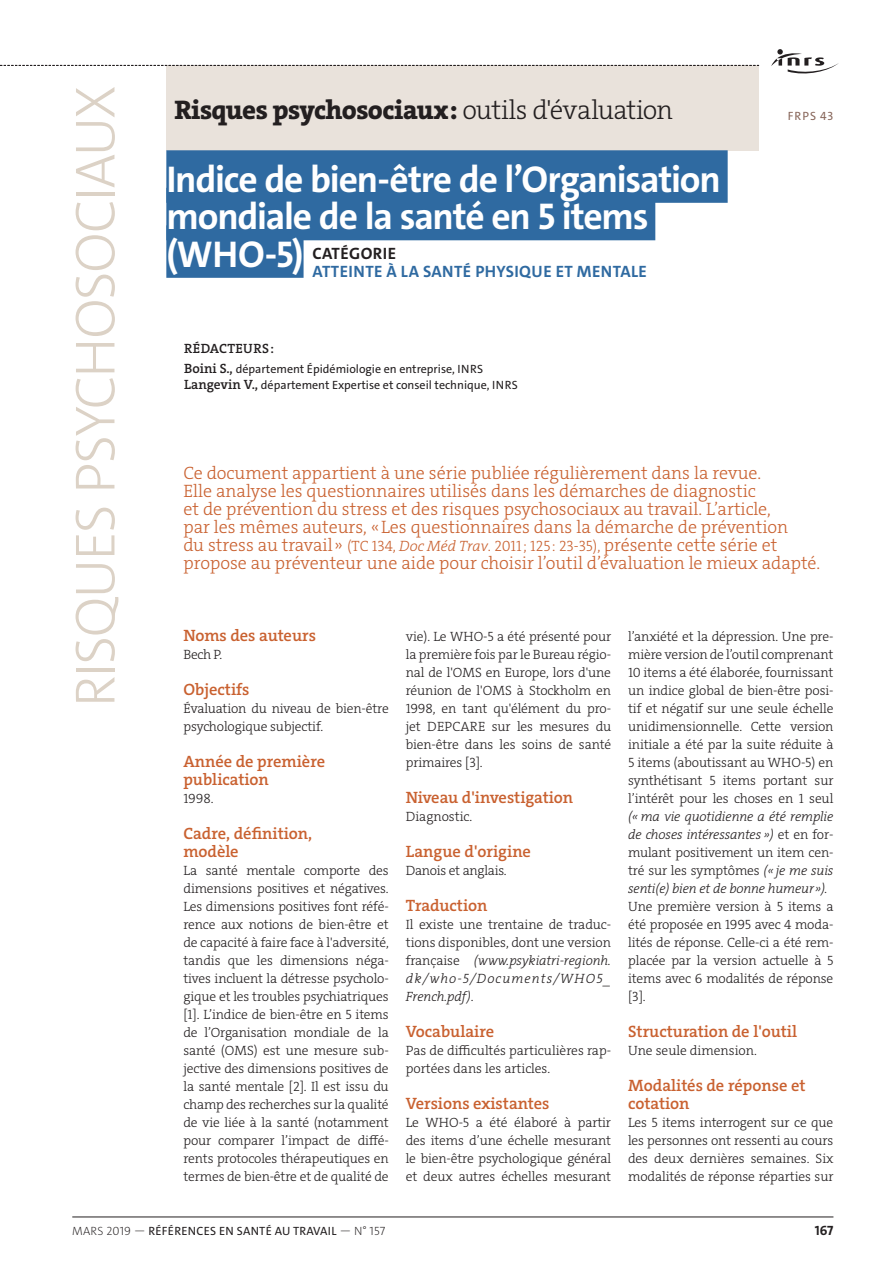
<style>
.page{position:relative;width:893px;height:1263px;background:#fff}
.page>*{position:absolute;margin:0;border:0;box-sizing:border-box;transform-origin:0 0}
.t1{font:300 57px "The Sans";letter-spacing:-.03em;color:#dcd2c6}
.t2{font:700 37.5px/37.5px "The Sans";letter-spacing:-.03em;color:#fff}
.t3{font:800 27px "The Serif";letter-spacing:-.02em;color:#231f20}
.t4{font:300 18px/18px "The Serif";color:#c96130}
.t5{font:600 16.5px/18px "The Serif";color:#c96130}
.t6{font:700 16.5px "The Sans";letter-spacing:.025em;color:#2f6aa1}
.t7{font:700 16.5px "The Sans";letter-spacing:.025em;color:#231f20}
.t8{font:300 13.5px/18px "The Serif";letter-spacing:-.01em;color:#231f20;text-align:justify}
.t9{font:italic 300 13.5px/18px "The Serif";letter-spacing:-.01em;color:#231f20;text-align:justify}
.t10{font:600 13.5px "The Serif";letter-spacing:.025em;color:#231f20}
.t11{font:700 13.5px "The Sans";color:#231f20}
.t12{font:12px/15.8px "The Sans";color:#231f20}
.t13{font:12px "The Sans";letter-spacing:.025em;color:#231f20}
.t14{font:12px "The Sans";letter-spacing:.085em;color:#88675b}
.s1{font-weight:300}
.s2{font-family:"The Serif";font-weight:600;font-size:13.5px}
.s3{font-size:15px}
.s4{font-style:italic;font-size:15px}
.s5{font-style:italic}
.s6{font-style:normal}
.s7{font-weight:200}
</style>
<div class="page">
<hr style="left:72px;top:1216px;width:761px;height:1px;background:#231f20">
<div style="left:166px;top:65px;width:593px;height:86px;background:#e9e2db"></div>
<svg style="left:771px;top:49px;width:68px;height:24px"></svg>
<div style="left:166px;top:150px;width:562px;height:53px;background:#2f6aa1"></div>
<div style="left:166px;top:188px;width:489px;height:52px;background:#2f6aa1"></div>
<div style="left:166px;top:225px;width:138px;height:53px;background:#2f6aa1"></div>
<svg style="left:0;top:65px;width:759px;height:1px"></svg>
<h1 class="t1" style="left:59px;top:707px;width:623px;rotate:-90deg">RISQUES PSYCHOSOCIAUX</h1>
<h3 class="t3" style="left:174px;top:93px;width:500px">Risques psychosociaux : <span class="s1">outils d'évaluation</span></h3>
<h2 class="t2" style="left:166px;top:160px;width:556px">Indice de bien-être de l’Organisation mondiale de la santé en 5 items (WHO-5)</h2>
<p class="t7" style="left:313px;top:243px;width:85px">CATÉGORIE</p>
<p class="t6" style="left:313px;top:261px;width:336px">ATTEINTE À LA SANTÉ PHYSIQUE ET MENTALE</p>
<p class="t10" style="left:184px;top:340px;width:91px">RÉDACTEURS :</p>
<p class="t12" style="left:184px;top:361px;width:335px"><span class="s2">Boini S.,</span> département Épidémiologie en entreprise, INRS<br><span class="s2">Langevin V.,</span> département Expertise et conseil technique, INRS</p>
<p class="t14" style="left:788px;top:109px;width:47px">FRPS 43</p>
<p class="t4" style="left:183px;top:464px;width:638px">Ce document appartient à une série publiée régulièrement dans la revue.<br>Elle analyse les questionnaires utilisés dans les démarches de diagnostic<br>et de prévention du stress et des risques psychosociaux au travail. L’article,<br>par les mêmes auteurs, « Les questionnaires dans la démarche de prévention<br>du stress au travail » <span class="s3">(TC 134,</span> <span class="s4">Doc Méd Trav</span><span class="s3">. 2011 ; 125 : 23-35),</span> présente cette série et propose au préventeur une aide pour choisir l’outil d’évaluation le mieux adapté.</p>
<p class="t5" style="left:183px;top:627px;width:134px">Noms des auteurs</p>
<p class="t8" style="left:183px;top:646px;width:40px">Bech P.</p>
<p class="t5" style="left:183px;top:681px;width:68px">Objectifs</p>
<p class="t8" style="left:183px;top:700px;width:207px">Évaluation du niveau de bien-être psychologique subjectif.</p>
<p class="t5" style="left:183px;top:753px;width:143px">Année de première publication</p>
<p class="t8" style="left:183px;top:790px;width:32px">1998.</p>
<p class="t5" style="left:183px;top:825px;width:130px">Cadre, définition, modèle</p>
<p class="t8" style="left:183px;top:862px;width:207px">La santé mentale comporte des dimensions positives et négatives.<br>Les dimensions positives font réfé&shy;rence aux notions de bien-être et de capacité à faire face à l'adversité, tandis que les dimensions néga&shy;tives incluent la détresse psycholo&shy;gique et les troubles psychiatriques [1]. L’indice de bien-être en 5 items de l’Organisation mondiale de la santé (OMS) est une mesure sub&shy;jective des dimensions positives de la santé mentale [2]. Il est issu du champ des recherches sur la qualité de vie liée à la santé (notamment pour comparer l’impact de diffé&shy;rents protocoles thérapeutiques en termes de bien-être et de qualité de</p>
<p class="t8" style="left:406px;top:628px;width:207px">vie). Le WHO-5 a été présenté pour la première fois par le Bureau régio&shy;nal de l'OMS en Europe, lors d'une réunion de l'OMS à Stockholm en 1998, en tant qu'élément du pro&shy;jet DEPCARE sur les mesures du bien-être dans les soins de santé primaires [3].</p>
<p class="t5" style="left:406px;top:789px;width:169px">Niveau d'investigation</p>
<p class="t8" style="left:406px;top:808px;width:68px">Diagnostic.</p>
<p class="t5" style="left:406px;top:843px;width:127px">Langue d'origine</p>
<p class="t8" style="left:406px;top:862px;width:102px">Danois et anglais.</p>
<p class="t5" style="left:406px;top:897px;width:83px">Traduction</p>
<p class="t8" style="left:406px;top:916px;width:207px">Il existe une trentaine de traduc&shy;tions disponibles, dont une version française <span class="s5">(www.psykiatri-regionh. dk/who-5/Documents/WHO5_ French.pdf)</span>.</p>
<p class="t5" style="left:406px;top:1023px;width:90px">Vocabulaire</p>
<p class="t8" style="left:406px;top:1042px;width:207px">Pas de difficultés particulières rap&shy;portées dans les articles.</p>
<p class="t5" style="left:406px;top:1095px;width:145px">Versions existantes</p>
<p class="t8" style="left:406px;top:1114px;width:207px">Le WHO-5 a été élaboré à partir des items d’une échelle mesurant le bien-être psychologique général et deux autres échelles mesurant</p>
<p class="t8" style="left:628px;top:628px;width:207px">l’anxiété et la dépression. Une pre&shy;mière version de l’outil comprenant 10 items a été élaborée, fournissant un indice global de bien-être posi&shy;tif et négatif sur une seule échelle unidimensionnelle. Cette version initiale a été par la suite réduite à 5 items (aboutissant au WHO-5) en synthétisant 5 items portant sur l’intérêt pour les choses en 1 seul</p>
<p class="t9" style="left:628px;top:808px;width:207px">(« ma vie quotidienne a été remplie de choses intéressantes ») <span class="s6">et en for&shy;mulant positivement un item cen&shy;tré sur les symptômes</span> (« je me suis senti(e) bien et de bonne humeur »).</p>
<p class="t8" style="left:628px;top:898px;width:207px">Une première version à 5 items a été proposée en 1995 avec 4 moda&shy;lités de réponse. Celle-ci a été rem&shy;placée par la version actuelle à 5 items avec 6 modalités de réponse [3].</p>
<p class="t5" style="left:628px;top:1023px;width:171px">Structuration de l'outil</p>
<p class="t8" style="left:628px;top:1042px;width:130px">Une seule dimension.</p>
<p class="t5" style="left:628px;top:1077px;width:179px">Modalités de réponse et cotation</p>
<p class="t8" style="left:628px;top:1114px;width:207px">Les 5 items interrogent sur ce que les personnes ont ressenti au cours des deux dernières semaines. Six modalités de réponse réparties sur</p>
<p class="t13" style="left:72px;top:1223px;width:314px"><span class="s7">MARS 2019 —</span> RÉFÉRENCES EN SANTÉ AU TRAVAIL <span class="s7">— N° 157</span></p>
<p class="t11" style="left:815px;top:1222px;width:20px">167</p>
</div>
